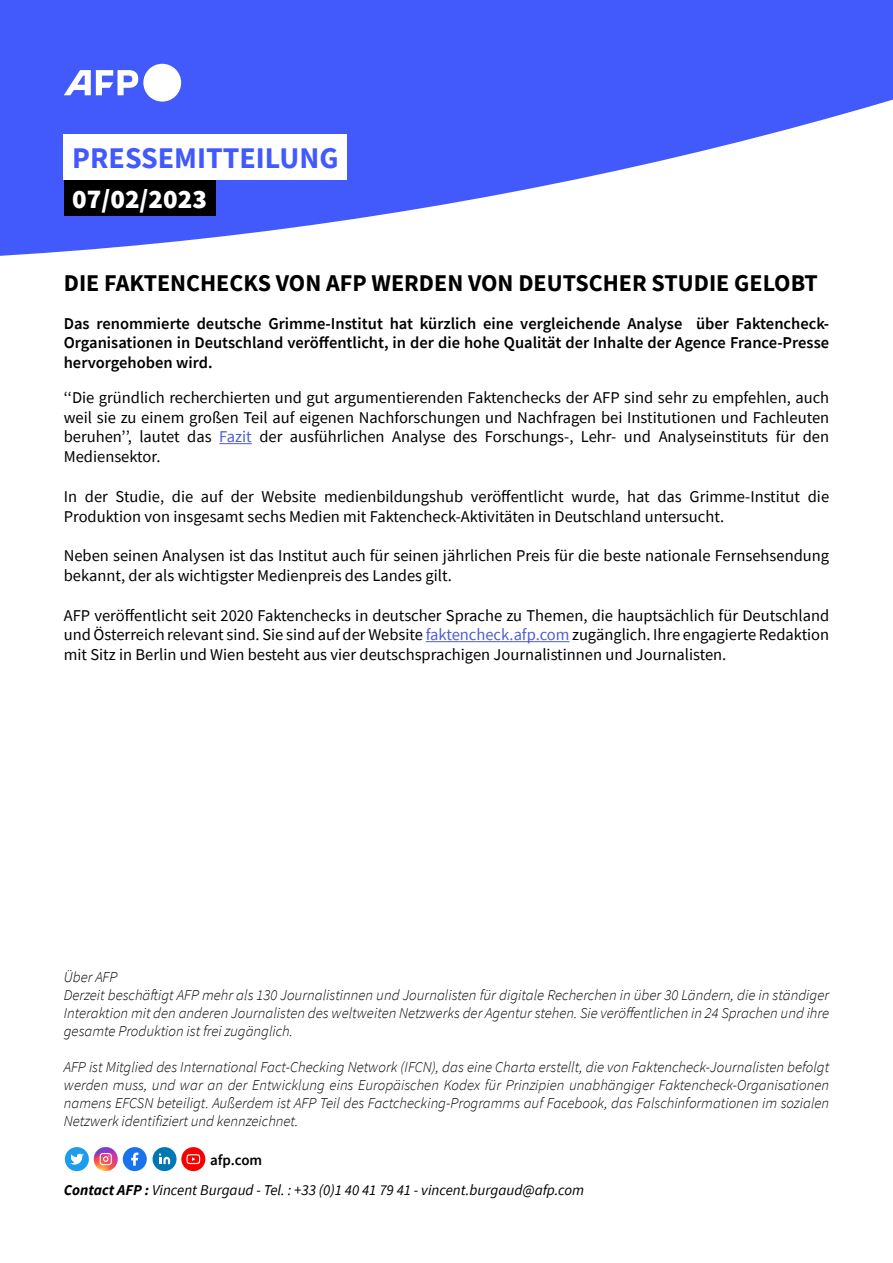
<style>
.page{position:relative;width:893px;height:1263px;background:#fff}
.page>*{position:absolute;margin:0;border:0;box-sizing:border-box;transform-origin:0 0}
.t1{font:700 30px "Source Sans Pro";color:#425afb}
.t2{font:900 27px "Source Sans Pro";color:#fff}
.t3{font:700 24px "Source Sans Pro";color:#000}
.t4{font:16.5px/19.8px "Source Sans Pro";color:#000;text-align:justify}
.t5{font:600 16.5px/19.2px "Source Sans Pro";color:#000;text-align:justify}
.t6{font:italic 300 15px/18px "Source Sans Pro";color:#000}
.t7{font:italic 15px "Source Sans Pro";color:#000}
.t8{font:600 15px "Source Sans Pro";color:#000}
.s1{color:#4f5cd6}
.s2{font-weight:700}
</style>
<div class="page">
<hr style="left:219px;top:443px;width:33px;height:1px;background:#4f5cd6">
<hr style="left:426px;top:641px;width:143px;height:1px;background:#4f5cd6">
<svg style="left:0;top:0;width:893px;height:256px;fill:#425afb"></svg>
<div style="left:64px;top:180px;width:151px;height:36px;background:#000"></div>
<div style="left:64px;top:134px;width:283px;height:46px;background:#fff"></div>
<svg style="left:64px;top:64px;width:117px;height:38px"></svg>
<div style="left:123px;top:1147px;width:24px;height:24px;background:#1873ec;border-radius:50%"></div>
<svg style="left:131px;top:1152px;width:7px;height:14px"></svg>
<div style="left:65px;top:1147px;width:24px;height:24px;background:#1c9ceb;border-radius:50%"></div>
<svg style="left:70px;top:1153px;width:14px;height:12px"></svg>
<div style="left:153px;top:1147px;width:24px;height:24px;background:#0077b1;border-radius:50%"></div>
<svg style="left:159px;top:1153px;width:11px;height:11px"></svg>
<svg style="left:94px;top:1147px;width:24px;height:24px"></svg>
<div style="left:181px;top:1147px;width:24px;height:24px;background:#f70000;border-radius:50%"></div>
<svg style="left:186px;top:1154px;width:14px;height:10px"></svg>
<h1 class="t1" style="left:72px;top:138px;width:268px">PRESSEMITTEILUNG</h1>
<h2 class="t2" style="left:72px;top:180px;width:136px">07/02/2023</h2>
<h3 class="t3" style="left:64px;top:267px;width:756px">DIE FAKTENCHECKS VON AFP WERDEN VON DEUTSCHER STUDIE GELOBT</h3>
<p class="t5" style="left:64px;top:314px;width:767px">Das renommierte deutsche Grimme-Institut hat kürzlich eine vergleichende Analyse über Faktencheck-Organisationen in Deutschland veröffentlicht, in der die hohe Qualität der Inhalte der Agence France-Presse hervorgehoben wird.</p>
<p class="t4" style="left:64px;top:387px;width:767px">‘‘Die gründlich recherchierten und gut argumentierenden Faktenchecks der AFP sind sehr zu empfehlen, auch weil sie zu einem großen Teil auf eigenen Nachforschungen und Nachfragen bei Institutionen und Fachleuten beruhen’’, lautet das <span class="s1">Fazit</span> der ausführlichen Analyse des Forschungs-, Lehr- und Analyseinstituts für den Mediensektor.</p>
<p class="t4" style="left:64px;top:486px;width:767px">In der Studie, die auf der Website medienbildungshub veröffentlicht wurde, hat das Grimme-Institut die<br>Produktion von insgesamt sechs Medien mit Faktencheck-Aktivitäten in Deutschland untersucht.</p>
<p class="t4" style="left:64px;top:546px;width:767px">Neben seinen Analysen ist das Institut auch für seinen jährlichen Preis für die beste nationale Fernsehsendung bekannt, der als wichtigster Medienpreis des Landes gilt.</p>
<p class="t4" style="left:64px;top:605px;width:767px">AFP veröffentlicht seit 2020 Faktenchecks in deutscher Sprache zu Themen, die hauptsächlich für Deutschland und Österreich relevant sind. Sie sind auf der Website <span class="s1">faktencheck.afp.com</span> zugänglich. Ihre engagierte Redaktion mit Sitz in Berlin und Wien besteht aus vier deutschsprachigen Journalistinnen und Journalisten.</p>
<p class="t6" style="left:64px;top:968px;width:767px">Über AFP<br>Derzeit beschäftigt AFP mehr als 130 Journalistinnen und Journalisten für digitale Recherchen in über 30 Ländern, die in ständiger Interaktion mit den anderen Journalisten des weltweiten Netzwerks der Agentur stehen. Sie veröffentlichen in 24 Sprachen und ihre gesamte Produktion ist frei zugänglich.</p>
<p class="t6" style="left:64px;top:1058px;width:767px;text-align:justify">AFP ist Mitglied des International Fact-Checking Network (IFCN), das eine Charta erstellt, die von Faktencheck-Journalisten befolgt werden muss, und war an der Entwicklung eins Europäischen Kodex für Prinzipien unabhängiger Faktencheck-Organisationen namens EFCSN beteiligt. Außerdem ist AFP Teil des Factchecking-Programms auf Facebook, das Falschinformationen im sozialen Netzwerk identifiziert und kennzeichnet.</p>
<p class="t8" style="left:210px;top:1150px;width:54px">afp.com</p>
<p class="t7" style="left:64px;top:1180px;width:522px"><span class="s2">Contact AFP :</span> Vincent Burgaud - Tel. : +33 (0)1 40 41 79 41 - vincent.burgaud@afp.com</p>
</div>
